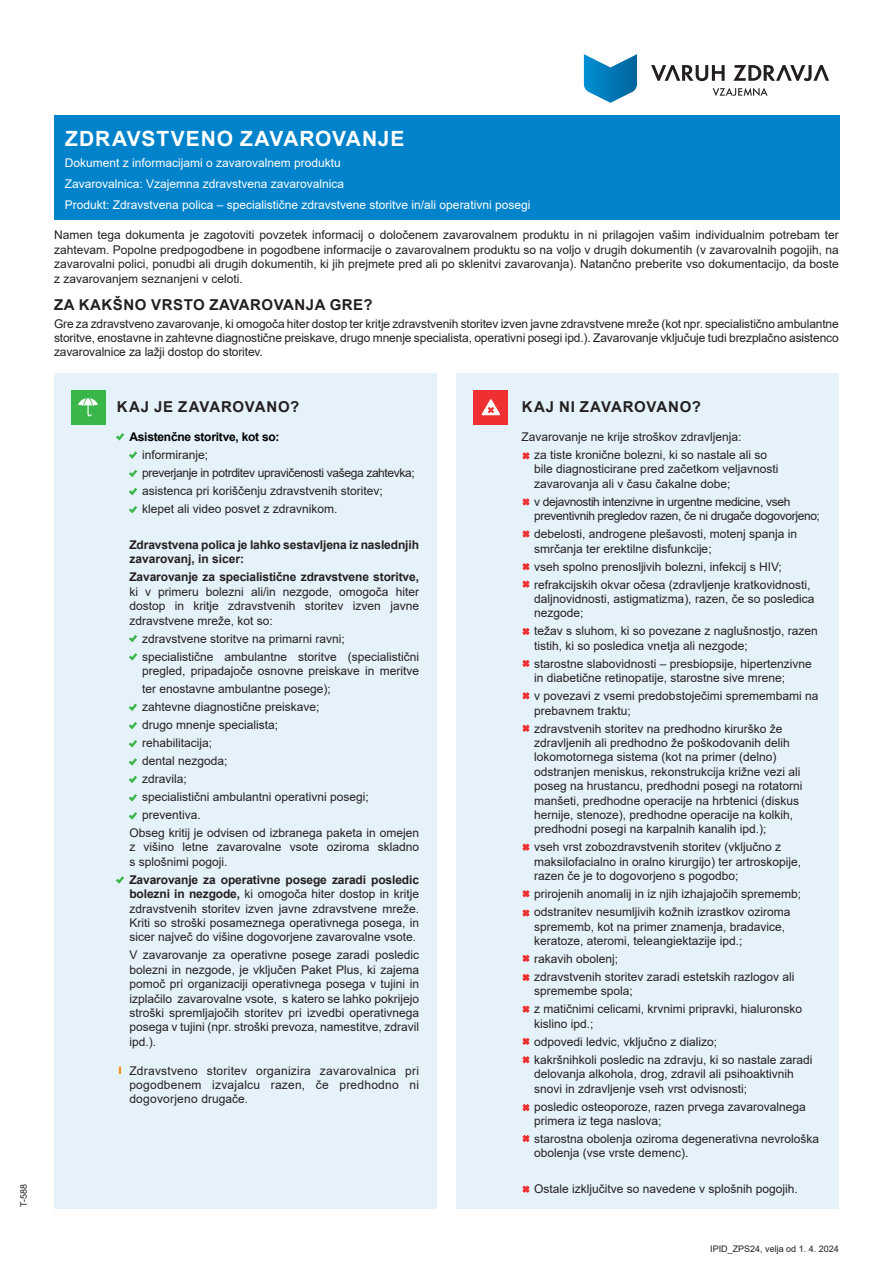
<style>
.page{position:relative;width:893px;height:1263px;background:#fff}
.page>*{position:absolute;margin:0;border:0;box-sizing:border-box;transform-origin:0 0}
._1-Naslov{font:700 21px "Arial";letter-spacing:.045em;color:#fff}
._1-Naslov-2{font:700 15px "Arial";letter-spacing:.035em;color:#231f20}
._1-Naslov-3{font:700 15px "Arial";letter-spacing:.055em;color:#231f20}
.t1{font:12px/14.4px "Arial";color:#231f20}
.t2{font:12px "Arial";color:#fff}
.t3{font:12px/14.4px "Arial";letter-spacing:-.03em;color:#231f20}
.t4{font:700 12px/14.4px "Arial";letter-spacing:-.01em;color:#231f20}
.t5{font:700 12px "Arial";letter-spacing:-.02em;color:#000}
.t6{font:9px "Arial";color:#231f20}
.s1{font-weight:700}
</style>
<div class="page">
<div style="left:54px;top:116px;width:785px;height:104px;background:#0083ca"></div>
<svg style="left:584px;top:54px;width:53px;height:49px"></svg>
<svg style="left:651px;top:65px;width:74px;height:16px"></svg>
<svg style="left:733px;top:65px;width:96px;height:16px"></svg>
<svg style="left:713px;top:88px;width:55px;height:8px"></svg>
<div style="left:54px;top:373px;width:382px;height:836px;background:#e6f2fa"></div>
<div style="left:71px;top:390px;width:34px;height:34px;background:#3ab54a"></div>
<svg style="left:78px;top:398px;width:20px;height:19px"></svg>
<svg style="left:116px;top:433px;width:9px;height:8px"></svg>
<svg style="left:116px;top:876px;width:8px;height:8px"></svg>
<svg style="left:129px;top:451px;width:8px;height:8px"></svg>
<svg style="left:129px;top:469px;width:8px;height:8px"></svg>
<svg style="left:129px;top:488px;width:8px;height:8px"></svg>
<svg style="left:129px;top:506px;width:8px;height:8px"></svg>
<svg style="left:129px;top:635px;width:8px;height:8px"></svg>
<svg style="left:129px;top:653px;width:8px;height:8px"></svg>
<svg style="left:128px;top:703px;width:9px;height:8px"></svg>
<svg style="left:129px;top:722px;width:8px;height:8px"></svg>
<svg style="left:128px;top:740px;width:9px;height:8px"></svg>
<svg style="left:128px;top:758px;width:9px;height:8px"></svg>
<svg style="left:129px;top:775px;width:8px;height:8px"></svg>
<svg style="left:128px;top:794px;width:9px;height:8px"></svg>
<svg style="left:128px;top:812px;width:9px;height:8px"></svg>
<svg style="left:119px;top:1067px;width:2px;height:7px"></svg>
<div style="left:457px;top:373px;width:382px;height:836px;background:#e6f2fa"></div>
<div style="left:474px;top:390px;width:34px;height:34px;background:#ee3032"></div>
<svg style="left:481px;top:399px;width:19px;height:16px"></svg>
<svg style="left:522px;top:452px;width:8px;height:8px"></svg>
<svg style="left:522px;top:498px;width:8px;height:8px"></svg>
<svg style="left:522px;top:530px;width:8px;height:8px"></svg>
<svg style="left:522px;top:563px;width:8px;height:8px"></svg>
<svg style="left:522px;top:580px;width:8px;height:8px"></svg>
<svg style="left:522px;top:628px;width:8px;height:7px"></svg>
<svg style="left:522px;top:660px;width:8px;height:7px"></svg>
<svg style="left:522px;top:692px;width:8px;height:8px"></svg>
<svg style="left:522px;top:724px;width:8px;height:8px"></svg>
<svg style="left:522px;top:843px;width:8px;height:8px"></svg>
<svg style="left:522px;top:890px;width:8px;height:8px"></svg>
<svg style="left:522px;top:909px;width:8px;height:8px"></svg>
<svg style="left:522px;top:954px;width:8px;height:8px"></svg>
<svg style="left:522px;top:974px;width:8px;height:7px"></svg>
<svg style="left:522px;top:1005px;width:8px;height:8px"></svg>
<svg style="left:522px;top:1037px;width:8px;height:8px"></svg>
<svg style="left:522px;top:1056px;width:8px;height:8px"></svg>
<svg style="left:522px;top:1104px;width:8px;height:8px"></svg>
<svg style="left:522px;top:1135px;width:8px;height:7px"></svg>
<svg style="left:522px;top:1185px;width:8px;height:8px"></svg>
<p class="t6" style="left:17px;top:1207px;width:25px;rotate:-90deg">T-588</p>
<p class="_1-Naslov" style="left:65px;top:124px;width:341px">ZDRAVSTVENO ZAVAROVANJE</p>
<p class="t2" style="left:65px;top:154px;width:278px">Dokument z informacijami o zavarovalnem produktu</p>
<p class="t2" style="left:65px;top:175px;width:281px">Zavarovalnica: Vzajemna zdravstvena zavarovalnica</p>
<p class="t2" style="left:65px;top:196px;width:467px">Produkt: Zdravstvena polica – specialistične zdravstvene storitve in/ali operativni posegi</p>
<p class="t1" style="left:54px;top:228px;width:786px;text-align:justify">Namen tega dokumenta je zagotoviti povzetek informacij o določenem zavarovalnem produktu in ni prilagojen vašim individualnim potrebam ter zahtevam. Popolne predpogodbene in pogodbene informacije o zavarovalnem produktu so na voljo v drugih dokumentih (v zavarovalnih pogojih, na zavarovalni polici, ponudbi ali drugih dokumentih, ki jih prejmete pred ali po sklenitvi zavarovanja). Natančno preberite vso dokumentacijo, da boste z zavarovanjem seznanjeni v celoti.</p>
<p class="_1-Naslov-2" style="left:54px;top:294px;width:320px">ZA KAKŠNO VRSTO ZAVAROVANJA GRE?</p>
<p class="t1" style="left:54px;top:316px;width:786px;text-align:justify">Gre za zdravstveno zavarovanje, ki omogoča hiter dostop ter kritje zdravstvenih storitev izven javne zdravstvene mreže (kot npr. specialistično ambulantne storitve, enostavne in zahtevne diagnostične preiskave, drugo mnenje specialista, operativni posegi ipd.). Zavarovanje vključuje tudi brezplačno asistenco zavarovalnice za lažji dostop do storitev.</p>
<p class="_1-Naslov-2" style="left:117px;top:397px;width:184px">KAJ JE ZAVAROVANO?</p>
<p class="t5" style="left:129px;top:428px;width:152px">Asistenčne storitve, kot so:</p>
<p class="t1" style="left:142px;top:447px;width:68px">informiranje;</p>
<p class="t3" style="left:142px;top:465px;width:274px">preverjanje in potrditev upravičenosti vašega zahtevka;</p>
<p class="t1" style="left:142px;top:483px;width:242px">asistenca pri koriščenju zdravstvenih storitev;</p>
<p class="t1" style="left:142px;top:501px;width:197px">klepet ali video posvet z zdravnikom.</p>
<p class="t4" style="left:129px;top:538px;width:291px">Zdravstvena polica je lahko sestavljena iz naslednjih zavarovanj, in sicer:</p>
<p class="t1" style="left:129px;top:570px;width:291px;text-align:justify"><span class="s1">Zavarovanje za specialistične zdravstvene storitve, </span>ki v primeru bolezni ali/in nezgode, omogoča hiter dostop in kritje zdravstvenih storitev izven javne zdravstvene mreže, kot so:</p>
<p class="t1" style="left:142px;top:631px;width:204px">zdravstvene storitve na primarni ravni;</p>
<p class="t1" style="left:142px;top:649px;width:278px">specialistične ambulantne storitve (specialistični pregled, pripadajoče osnovne preiskave in meritve</p>
<p class="t1" style="left:142px;top:681px;width:190px">ter enostavne ambulantne posege);</p>
<p class="t1" style="left:142px;top:699px;width:179px">zahtevne diagnostične preiskave;</p>
<p class="t1" style="left:142px;top:717px;width:138px">drugo mnenje specialista;</p>
<p class="t1" style="left:142px;top:735px;width:72px">rehabilitacija;</p>
<p class="t1" style="left:142px;top:753px;width:87px">dental nezgoda;</p>
<p class="t1" style="left:142px;top:771px;width:46px">zdravila;</p>
<p class="t1" style="left:142px;top:789px;width:228px">specialistični ambulantni operativni posegi;</p>
<p class="t1" style="left:142px;top:807px;width:60px">preventiva.</p>
<p class="t1" style="left:129px;top:825px;width:291px;text-align:justify">Obseg kritij je odvisen od izbranega paketa in omejen z višino letne zavarovalne vsote oziroma skladno s splošnimi pogoji.</p>
<p class="t1" style="left:129px;top:872px;width:291px;text-align:justify"><span class="s1">Zavarovanje za operativne posege zaradi posledic bolezni in nezgode,</span> ki omogoča hiter dostop in kritje zdravstvenih storitev izven javne zdravstvene mreže.<br>Kriti so stroški posameznega operativnega posega, in sicer največ do višine dogovorjene zavarovalne vsote.</p>
<p class="t1" style="left:129px;top:948px;width:291px;text-align:justify">V zavarovanje za operativne posege zaradi posledic bolezni in nezgode, je vključen Paket Plus, ki zajema pomoč pri organizaciji operativnega posega v tujini in izplačilo zavarovalne vsote, s katero se lahko pokrijejo stroški spremljajočih storitev pri izvedbi operativnega posega v tujini (npr. stroški prevoza, namestitve, zdravil ipd.).</p>
<p class="t1" style="left:129px;top:1063px;width:291px;text-align:justify">Zdravstveno storitev organizira zavarovalnica pri pogodbenem izvajalcu razen, če predhodno ni dogovorjeno drugače.</p>
<p class="_1-Naslov-3" style="left:522px;top:397px;width:181px">KAJ NI ZAVAROVANO?</p>
<p class="t1" style="left:521px;top:429px;width:222px">Zavarovanje ne krije stroškov zdravljenja:</p>
<p class="t1" style="left:534px;top:447px;width:246px">za tiste kronične bolezni, ki so nastale ali so bile diagnosticirane pred začetkom veljavnosti zavarovanja ali v času čakalne dobe;</p>
<p class="t3" style="left:534px;top:494px;width:287px">v dejavnostih intenzivne in urgentne medicine, vseh preventivnih pregledov razen, če ni drugače dogovorjeno;</p>
<p class="t1" style="left:534px;top:527px;width:264px">debelosti, androgene plešavosti, motenj spanja in smrčanja ter erektilne disfunkcije;</p>
<p class="t1" style="left:534px;top:559px;width:249px">vseh spolno prenosljivih bolezni, infekcij s HIV;</p>
<p class="t1" style="left:534px;top:577px;width:282px">refrakcijskih okvar očesa (zdravljenje kratkovidnosti, daljnovidnosti, astigmatizma), razen, če so posledica nezgode;</p>
<p class="t1" style="left:534px;top:624px;width:285px">težav s sluhom, ki so povezane z naglušnostjo, razen tistih, ki so posledica vnetja ali nezgode;</p>
<p class="t1" style="left:534px;top:656px;width:279px">starostne slabovidnosti – presbiopsije, hipertenzivne in diabetične retinopatije, starostne sive mrene;</p>
<p class="t1" style="left:534px;top:689px;width:286px">v povezavi z vsemi predobstoječimi spremembami na prebavnem traktu;</p>
<p class="t1" style="left:534px;top:721px;width:270px">zdravstvenih storitev na predhodno kirurško že zdravljenih ali predhodno že poškodovanih delih lokomotornega sistema (kot na primer (delno) odstranjen meniskus, rekonstrukcija križne vezi ali poseg na hrustancu, predhodni posegi na rotatorni manšeti, predhodne operacije na hrbtenici (diskus hernije, stenoze), predhodne operacije na kolkih, predhodni posegi na karpalnih kanalih ipd.);</p>
<p class="t1" style="left:534px;top:840px;width:268px">vseh vrst zobozdravstvenih storitev (vključno z maksilofacialno in oralno kirurgijo) ter artroskopije, razen če je to dogovorjeno s pogodbo;</p>
<p class="t1" style="left:534px;top:887px;width:268px">prirojenih anomalij in iz njih izhajajočih sprememb;</p>
<p class="t1" style="left:534px;top:905px;width:258px">odstranitev nesumljivih kožnih izrastkov oziroma sprememb, kot na primer znamenja, bradavice, keratoze, ateromi, teleangiektazije ipd.;</p>
<p class="t1" style="left:534px;top:951px;width:86px">rakavih obolenj;</p>
<p class="t1" style="left:534px;top:969px;width:262px">zdravstvenih storitev zaradi estetskih razlogov ali spremembe spola;</p>
<p class="t1" style="left:534px;top:1002px;width:270px">z matičnimi celicami, krvnimi pripravki, hialuronsko kislino ipd.;</p>
<p class="t1" style="left:534px;top:1034px;width:184px">odpovedi ledvic, vključno z dializo;</p>
<p class="t1" style="left:534px;top:1052px;width:280px">kakršnihkoli posledic na zdravju, ki so nastale zaradi delovanja alkohola, drog, zdravil ali psihoaktivnih snovi in zdravljenje vseh vrst odvisnosti;</p>
<p class="t1" style="left:534px;top:1099px;width:273px">posledic osteoporoze, razen prvega zavarovalnega primera iz tega naslova;</p>
<p class="t1" style="left:534px;top:1131px;width:286px">starostna obolenja oziroma degenerativna nevrološka obolenja (vse vrste demenc).</p>
<p class="t1" style="left:534px;top:1182px;width:265px">Ostale izključitve so navedene v splošnih pogojih.</p>
<p class="t6" style="left:710px;top:1242px;width:130px">IPID_ZPS24, velja od 1. 4. 2024</p>
</div>
